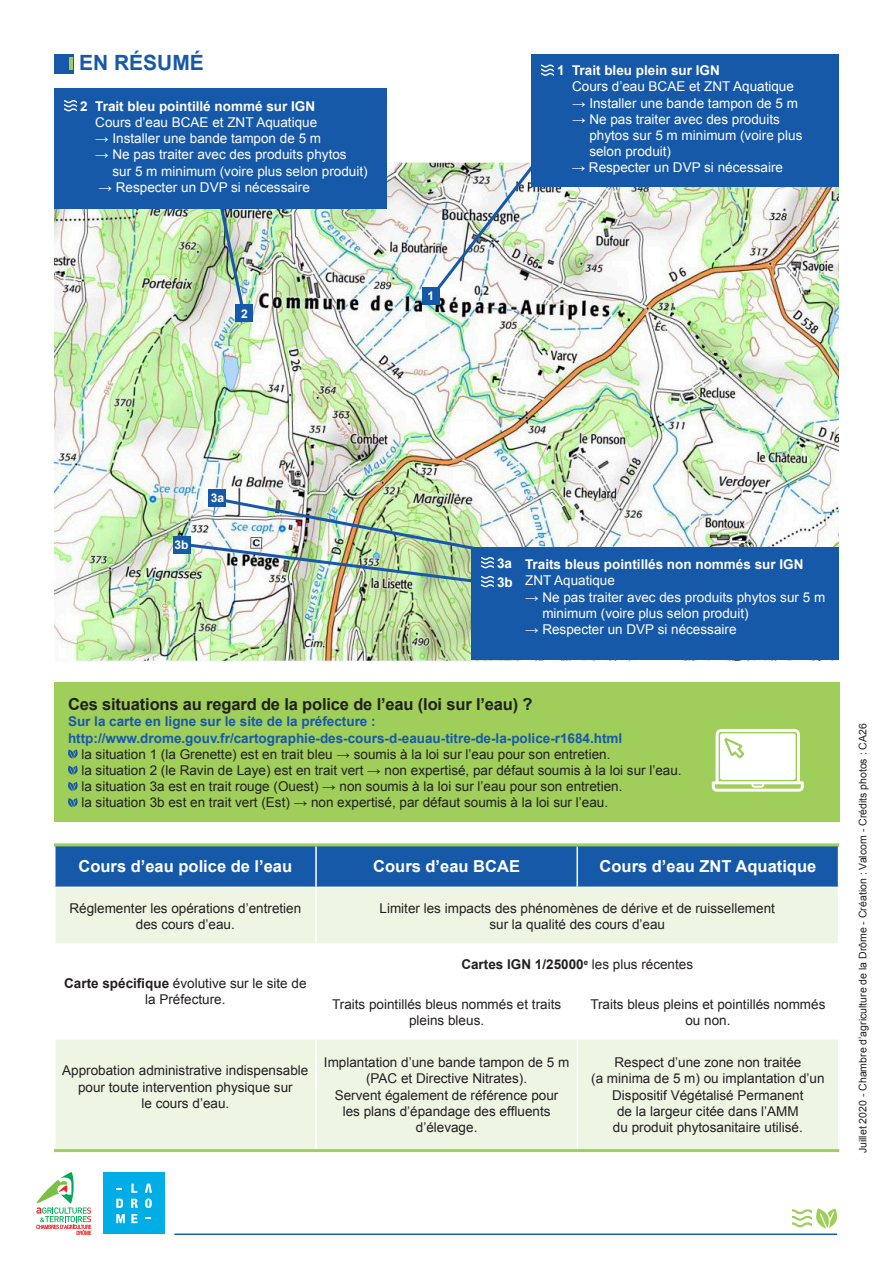
<style>
.page{position:relative;width:893px;height:1263px;background:#fff}
.page>*{position:absolute;margin:0;border:0;box-sizing:border-box;transform-origin:0 0}
.t1{font:700 21px "Arial";color:#1759a9}
.t2{font:700 16.5px "Arial";color:#fff}
.t3{font:700 16.5px "Arial";letter-spacing:-.01em;color:#231f20}
.t4{font:13.5px/16.2px "Arial";color:#231f20;text-align:center}
.t5{font:13.5px/16.2px "Arial";color:#fff}
.t6{font:700 13.5px/16.2px "Arial";color:#1759a9}
.t7{font:700 13.5px/18.9px "Arial";color:#fff}
.t8{font:700 13.5px "Arial";color:#231f20}
.t9{font:700 12px "Arial";color:#fff}
.t10{font:10.5px "Arial";color:#231f20}
.s1{font-weight:700}
.s2{font-weight:400}
</style>
<div class="page">
<hr style="left:174px;top:1233px;width:663px;height:2px;background:#1759a9">
<svg style="left:792px;top:1208px;width:45px;height:20px"></svg>
<svg style="left:36px;top:1172px;width:55px;height:63px"></svg>
<div style="left:103px;top:1172px;width:62px;height:62px;background:#00ade6"></div>
<svg style="left:131px;top:1199px;width:7px;height:9px"></svg>
<svg style="left:131px;top:1214px;width:6px;height:9px"></svg>
<svg style="left:145px;top:1217px;width:6px;height:2px"></svg>
<svg style="left:131px;top:1183px;width:6px;height:10px"></svg>
<svg style="left:145px;top:1183px;width:7px;height:25px"></svg>
<svg style="left:116px;top:1199px;width:7px;height:9px"></svg>
<svg style="left:116px;top:1214px;width:9px;height:9px"></svg>
<svg style="left:116px;top:1188px;width:6px;height:2px"></svg>
<div style="left:54px;top:682px;width:786px;height:140px;background:#9fce5a"></div>
<div style="left:54px;top:54px;width:19px;height:19px;background:#1759a9"></div>
<hr style="left:69px;top:57px;width:4px;height:13px;background:#9fce5a">
<div style="left:56px;top:846px;width:782px;height:40px;background:#1759a9"></div>
<svg style="left:56px;top:888px;width:782px;height:261px;fill:#eef6e3"></svg>
<hr style="left:315px;top:846px;width:2px;height:40px;background:#fff">
<hr style="left:576px;top:846px;width:2px;height:40px;background:#fff">
<hr style="left:315px;top:888px;width:2px;height:55px;background:#fff">
<hr style="left:54px;top:943px;width:262px;height:2px;background:#fff">
<hr style="left:316px;top:943px;width:261px;height:2px;background:#fff">
<hr style="left:315px;top:945px;width:2px;height:39px;background:#fff">
<hr style="left:577px;top:943px;width:262px;height:2px;background:#fff">
<hr style="left:315px;top:984px;width:262px;height:1px;background:#fff">
<hr style="left:315px;top:985px;width:2px;height:53px;background:#fff">
<hr style="left:577px;top:984px;width:262px;height:1px;background:#fff">
<hr style="left:576px;top:985px;width:2px;height:53px;background:#fff">
<hr style="left:54px;top:1038px;width:262px;height:1px;background:#fff">
<hr style="left:316px;top:1038px;width:261px;height:1px;background:#fff">
<hr style="left:315px;top:1039px;width:2px;height:110px;background:#fff">
<hr style="left:577px;top:1038px;width:262px;height:1px;background:#fff">
<hr style="left:576px;top:1039px;width:2px;height:110px;background:#fff">
<hr style="left:54px;top:1149px;width:262px;height:3px;background:#9fce5a">
<hr style="left:316px;top:1149px;width:261px;height:3px;background:#9fce5a">
<hr style="left:577px;top:1149px;width:262px;height:3px;background:#9fce5a">
<hr style="left:54px;top:843px;width:262px;height:3px;background:#9fce5a">
<hr style="left:316px;top:843px;width:261px;height:3px;background:#9fce5a">
<hr style="left:577px;top:843px;width:262px;height:3px;background:#9fce5a">
<svg style="left:68px;top:749px;width:10px;height:10px"></svg>
<svg style="left:68px;top:766px;width:10px;height:9px"></svg>
<svg style="left:68px;top:782px;width:10px;height:9px"></svg>
<svg style="left:68px;top:798px;width:10px;height:9px"></svg>
<img style="left:54px;top:162px;width:785px;height:499px">
<img style="left:199px;top:208px;width:48px;height:106px">
<div style="left:55px;top:88px;width:332px;height:120px;background:#1759a9"></div>
<div style="left:531px;top:54px;width:308px;height:133px;background:#1759a9"></div>
<svg style="left:65px;top:100px;width:12px;height:11px"></svg>
<svg style="left:542px;top:65px;width:11px;height:11px"></svg>
<img style="left:424px;top:162px;width:137px;height:143px">
<div style="left:472px;top:547px;width:367px;height:113px;background:#1759a9"></div>
<img style="left:179px;top:496px;width:361px;height:96px">
<div style="left:173px;top:536px;width:17px;height:17px;background:#1759a9"></div>
<div style="left:209px;top:489px;width:17px;height:18px;background:#1759a9"></div>
<div style="left:236px;top:305px;width:17px;height:17px;background:#1759a9"></div>
<div style="left:422px;top:287px;width:18px;height:18px;background:#1759a9"></div>
<svg style="left:712px;top:729px;width:92px;height:63px"></svg>
<h1 class="t1" style="left:79px;top:49px;width:126px">EN RÉSUMÉ</h1>
<p class="t7" style="left:80px;top:97px;width:236px">2 Trait bleu pointillé nommé sur IGN</p>
<p class="t5" style="left:95px;top:114px;width:223px">Cours d’eau BCAE et ZNT Aquatique</p>
<p class="t5" style="left:95px;top:130px;width:227px">→ Installer une bande tampon de 5 m</p>
<p class="t5" style="left:113px;top:147px;width:257px;text-indent:-17px">→ Ne pas traiter avec des produits phytos sur 5 m minimum (voire plus selon produit)</p>
<p class="t5" style="left:99px;top:179px;width:213px">→ Respecter un DVP si nécessaire</p>
<p class="t9" style="left:241px;top:306px;width:8px">2</p>
<p class="t9" style="left:427px;top:288px;width:8px">1</p>
<p class="t7" style="left:557px;top:62px;width:164px">1 Trait bleu plein sur IGN</p>
<p class="t5" style="left:572px;top:79px;width:223px">Cours d’eau BCAE et ZNT Aquatique</p>
<p class="t5" style="left:572px;top:95px;width:227px">→ Installer une bande tampon de 5 m</p>
<p class="t5" style="left:589px;top:111px;width:215px;text-indent:-17px">→ Ne pas traiter avec des produits phytos sur 5 m minimum (voire plus selon produit)</p>
<p class="t5" style="left:572px;top:160px;width:213px">→ Respecter un DVP si nécessaire</p>
<p class="t9" style="left:175px;top:537px;width:16px">3b</p>
<p class="t9" style="left:211px;top:490px;width:15px">3a</p>
<p class="t7" style="left:497px;top:554px;width:17px">3a<br>3b</p>
<p class="t7" style="left:525px;top:555px;width:280px">Traits bleus pointillés non nommés sur IGN</p>
<p class="t5" style="left:525px;top:573px;width:91px">ZNT Aquatique</p>
<p class="t5" style="left:542px;top:589px;width:284px;text-indent:-17px">→ Ne pas traiter avec des produits phytos sur 5 m minimum (voire plus selon produit)</p>
<p class="t5" style="left:525px;top:621px;width:213px">→ Respecter un DVP si nécessaire</p>
<p class="t3" style="left:68px;top:693px;width:466px">Ces situations au regard de la police de l’eau (loi sur l’eau) ?</p>
<p class="t6" style="left:68px;top:714px;width:556px">Sur la carte en ligne sur le site de la préfecture : http://www.drome.gouv.fr/cartographie-des-cours-d-eauau-titre-de-la-police-r1684.html</p>
<p class="t4" style="left:81px;top:746px;width:602px;text-align:left">la situation 1 (la Grenette) est en trait bleu → soumis à la loi sur l’eau pour son entretien.<br>la situation 2 (le Ravin de Laye) est en trait vert → non expertisé, par défaut soumis à la loi sur l’eau. la situation 3a est en trait rouge (Ouest) → non soumis à la loi sur l’eau pour son entretien.<br>la situation 3b est en trait vert (Est) → non expertisé, par défaut soumis à la loi sur l’eau.</p>
<p class="t2" style="left:79px;top:855px;width:215px">Cours d’eau police de l’eau</p>
<p class="t2" style="left:373px;top:855px;width:148px">Cours d’eau BCAE</p>
<p class="t2" style="left:600px;top:855px;width:218px">Cours d’eau ZNT Aquatique</p>
<p class="t4" style="left:69px;top:900px;width:233px">Réglementer les opérations d’entretien des cours d’eau.</p>
<p class="t4" style="left:380px;top:900px;width:397px">Limiter les impacts des phénomènes de dérive et de ruissellement sur la qualité des cours d’eau</p>
<p class="t4" style="left:64px;top:975px;width:244px"><span class="s1">Carte spécifique</span> évolutive sur le site de la Préfecture.</p>
<p class="t8" style="left:461px;top:956px;width:233px">Cartes IGN 1/25000<sup>e</sup> <span class="s2">les plus récentes</span></p>
<p class="t4" style="left:332px;top:996px;width:231px">Traits pointillés bleus nommés et traits pleins bleus.</p>
<p class="t4" style="left:590px;top:996px;width:237px">Traits bleus pleins et pointillés nommés ou non.</p>
<p class="t4" style="left:62px;top:1062px;width:248px">Approbation administrative indispensable pour toute intervention physique sur<br>le cours d’eau.</p>
<p class="t4" style="left:324px;top:1054px;width:247px">Implantation d’une bande tampon de 5 m (PAC et Directive Nitrates).<br>Servent également de référence pour<br>les plans d’épandage des effluents d’élevage.</p>
<p class="t4" style="left:591px;top:1054px;width:235px">Respect d’une zone non traitée<br>(a minima de 5 m) ou implantation d’un Dispositif Végétalisé Permanent<br>de la largeur citée dans l’AMM<br>du produit phytosanitaire utilisé.</p>
<p class="t10" style="left:856px;top:1153px;width:431px;rotate:-90deg">Juillet 2020 - Chambre d’agriculture de la Drôme - Création : Valcom - Crédits photos : CA26</p>
</div>
